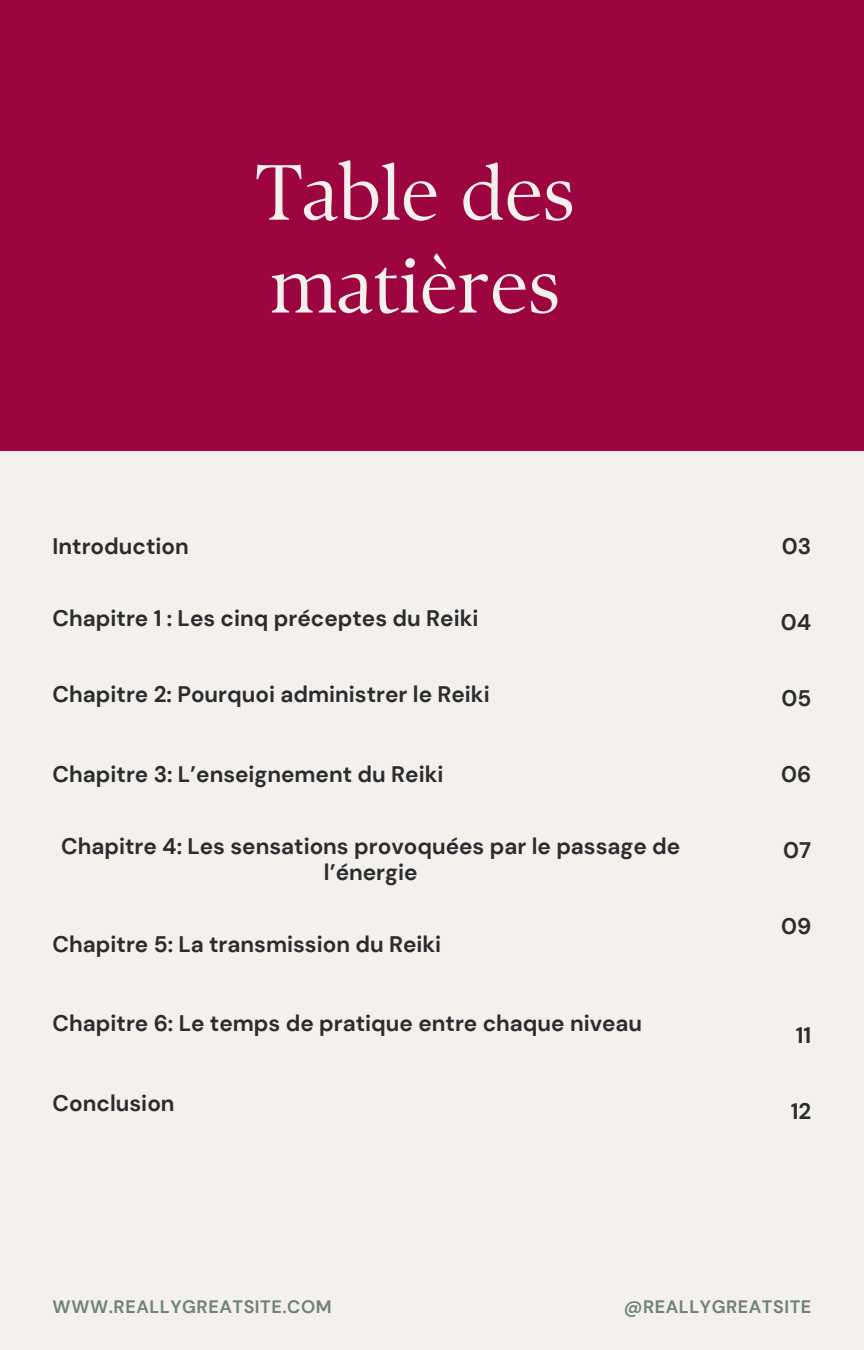
<style>
.page{position:relative;width:864px;height:1350px;background:#f4f0eb}
.page>*{position:absolute;margin:0;border:0;box-sizing:border-box;transform-origin:0 0}
.t1{font:78.08px/92.7px "TY Serif D";color:#f4f0eb}
.t2{font:700 22.5px/25.2px "DM Sans";color:#2b2c30;text-align:center}
.t3{font:700 18px "DM Sans";letter-spacing:.03em;color:#6f8377}
</style>
<div class="page">
<div style="left:0;top:0;width:864px;height:451px;background:#9d0540"></div>
<p class="t1" style="left:256px;top:146px;width:321px">Table des matières</p>
<h2 class="t2" style="left:53px;top:534px;width:138px">Introduction</h2>
<h2 class="t2" style="left:782px;top:534px;width:31px">03</h2>
<h2 class="t2" style="left:53px;top:606px;width:427px">Chapitre 1 : Les cinq préceptes du Reiki</h2>
<h2 class="t2" style="left:781px;top:609px;width:32px">04</h2>
<p class="t2" style="left:53px;top:682px;width:439px">Chapitre 2: Pourquoi administrer le Reiki</p>
<p class="t2" style="left:781px;top:685px;width:31px">05</p>
<h2 class="t2" style="left:53px;top:761px;width:392px">Chapitre 3: L’enseignement du Reiki</h2>
<h2 class="t2" style="left:781px;top:761px;width:32px">06</h2>
<h2 class="t2" style="left:61px;top:834px;width:621px">Chapitre 4: Les sensations provoquées par le passage de l’énergie</h2>
<h2 class="t2" style="left:783px;top:837px;width:29px">07</h2>
<p class="t2" style="left:53px;top:932px;width:390px">Chapitre 5: La transmission du Reiki</p>
<p class="t2" style="left:53px;top:1011px;width:591px">Chapitre 6: Le temps de pratique entre chaque niveau</p>
<p class="t2" style="left:53px;top:1090px;width:123px">Conclusion</p>
<p class="t2" style="left:781px;top:913px;width:32px">09</p>
<p class="t2" style="left:796px;top:1023px;width:17px">11</p>
<p class="t2" style="left:791px;top:1099px;width:22px">12</p>
<h1 class="t3" style="left:53px;top:1295px;width:281px">WWW.REALLYGREATSITE.COM</h1>
<p class="t3" style="left:624px;top:1295px;width:189px">@REALLYGREATSITE</p>
</div>
